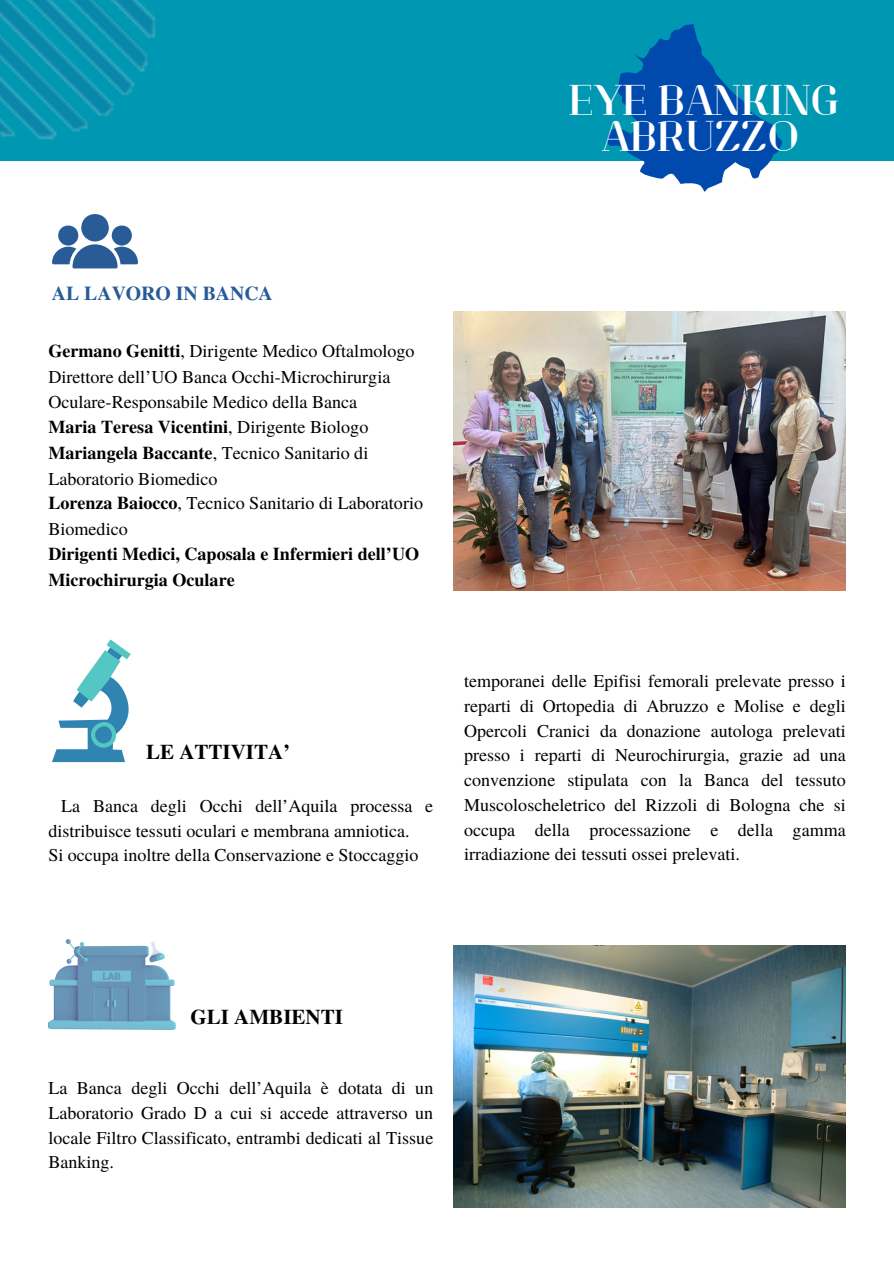
<style>
.page{position:relative;width:894px;height:1264px;background:#fff}
.page>*{position:absolute;margin:0;border:0;box-sizing:border-box;transform-origin:0 0}
.t1{font:45.9px/36.5px "Lynx TH Serif";color:#fff;text-align:center}
.t2{font:700 21px "Te X Gyre Termes";color:#000}
.t3{font:700 19.65px "Te X Gyre Termes";color:#265b97}
.t4{font:18.15px/25.3px "Te X Gyre Termes";color:#000}
.t5{font:700 18.15px/25.8px "Te X Gyre Termes";color:#000}
.t6{font:18px/24.8px "Te X Gyre Termes";color:#000;text-align:justify}
.s1{font-weight:700}
.s2{font-weight:400}
</style>
<div class="page">
<div style="left:0;top:0;width:893px;height:160px;background:#0097b2"></div>
<img style="left:0;top:0;width:196px;height:161px">
<svg style="left:606px;top:23px;width:176px;height:169px"></svg>
<svg style="left:52px;top:214px;width:85px;height:54px"></svg>
<img style="left:453px;top:311px;width:392px;height:279px">
<svg style="left:52px;top:639px;width:79px;height:123px"></svg>
<img style="left:48px;top:939px;width:127px;height:90px">
<img style="left:453px;top:945px;width:392px;height:262px">
<p class="t1" style="left:568px;top:89px;width:272px">EYE BANKING<br>ABRUZZO</p>
<p class="t3" style="left:52px;top:278px;width:222px">AL LAVORO IN BANCA</p>
<p class="t4" style="left:48px;top:338px;width:367px"><span class="s1">Germano Genitti</span>, Dirigente Medico Oftalmologo<br>Direttore dell’UO Banca Occhi-Microchirurgia<br>Oculare-Responsabile Medico della Banca</p>
<h1 class="t5" style="left:48px;top:413px;width:321px">Maria Teresa Vicentini<span class="s2">, Dirigente Biologo</span></h1>
<p class="t4" style="left:48px;top:439px;width:321px;line-height:25.8px"><span class="s1">Mariangela Baccante</span>, Tecnico Sanitario di<br>Laboratorio Biomedico</p>
<h2 class="t4" style="left:48px;top:489px;width:376px;line-height:25.8px"><span class="s1">Lorenza Baiocco</span>, Tecnico Sanitario di Laboratorio<br>Biomedico</h2>
<p class="t5" style="left:48px;top:540px;width:372px">Dirigenti Medici, Caposala e Infermieri dell’UO<br>Microchirurgia Oculare</p>
<h2 class="t2" style="left:146px;top:735px;width:146px">LE ATTIVITA’</h2>
<p class="t6" style="left:48px;top:792px;width:386px;text-indent:13px">La Banca degli Occhi dell’Aquila processa e distribuisce tessuti oculari e membrana amniotica.</p>
<p class="t6" style="left:48px;top:842px;width:371px">Si occupa inoltre della Conservazione e Stoccaggio</p>
<p class="t6" style="left:464px;top:667px;width:383px">temporanei delle Epifisi femorali prelevate presso i reparti di Ortopedia di Abruzzo e Molise e degli Opercoli Cranici da donazione autologa prelevati presso i reparti di Neurochirurgia, grazie ad una convenzione stipulata con la Banca del tessuto Muscoloscheletrico del Rizzoli di Bologna che si occupa della processazione e della gamma irradiazione dei tessuti ossei prelevati.</p>
<p class="t2" style="left:190px;top:1000px;width:154px">GLI AMBIENTI</p>
<p class="t6" style="left:48px;top:1074px;width:386px">La Banca degli Occhi dell’Aquila è dotata di un Laboratorio Grado D a cui si accede attraverso un locale Filtro Classificato, entrambi dedicati al Tissue Banking.</p>
</div>
